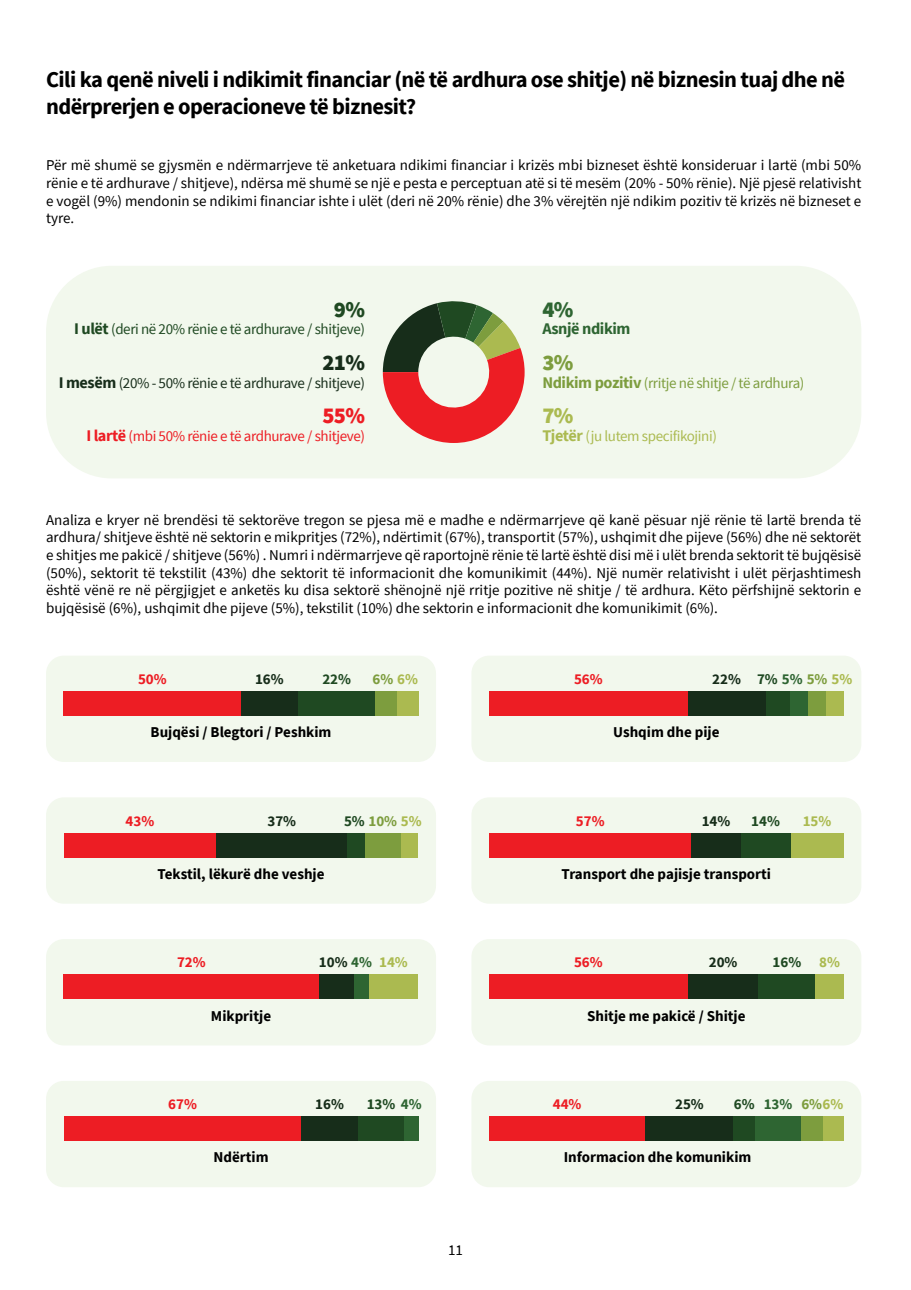
<style>
.page{position:relative;width:911px;height:1290px;background:#fff}
.page>*{position:absolute;margin:0;border:0;box-sizing:border-box;transform-origin:0 0}
.t1{font:700 22.5px/27.5px "Source Sans Pro";letter-spacing:-.025em;color:#000}
.t2{font:900 22.5px "Source Sans Pro";color:#ed1d24}
.t3{font:900 22.5px "Source Sans Pro";color:#172d1a}
.t4{font:900 22.5px "Source Sans Pro";color:#1f4922}
.t5{font:900 22.5px "Source Sans Pro";color:#2e6532}
.t6{font:900 22.5px "Source Sans Pro";color:#7d9d3e}
.t7{font:900 22.5px "Source Sans Pro";color:#abba50}
.t8{font:700 16.25px "Source Sans Pro";letter-spacing:-.025em;color:#2e6532}
.t9{font:15px/17.8px "Source Sans Pro";color:#000;text-align:justify}
.t10{font:700 15px "Source Sans Pro";color:#000}
.t11{font:15px "Source Sans Pro";letter-spacing:-.025em;color:#1f4922}
.t12{font:15px "Source Sans Pro";letter-spacing:-.025em;color:#172d1a}
.t13{font:15px "Source Sans Pro";letter-spacing:-.025em;color:#ed1d24}
.t14{font:15px "Source Sans Pro";letter-spacing:-.025em;color:#7d9d3e}
.t15{font:700 15px "Source Sans Pro";color:#172d1a}
.t16{font:15px "Source Sans Pro";letter-spacing:-.025em;color:#abba50}
.t17{font:700 15px "Source Sans Pro";color:#ed1d24}
.t18{font:700 15px "Source Sans Pro";color:#1f4922}
.t19{font:700 15px "Source Sans Pro";color:#7d9d3e}
.t20{font:700 15px "Source Sans Pro";color:#2e6532}
.t21{font:700 15px "Source Sans Pro";color:#abba50}
.s1{font-weight:700;font-size:16.25px}
.s2{color:#abba50}
.s3{color:#1f4922}
.s4{color:#2e6532}
.s5{color:#7d9d3e}
</style>
<div class="page">
<div style="left:46px;top:656px;width:390px;height:106px;background:#f2f8ed;border-radius:18px"></div>
<div style="left:471px;top:939px;width:390px;height:106px;background:#f2f8ed;border-radius:18px"></div>
<div style="left:471px;top:1081px;width:390px;height:106px;background:#f2f8ed;border-radius:18px"></div>
<div style="left:471px;top:797px;width:390px;height:107px;background:#f2f8ed;border-radius:18px"></div>
<div style="left:471px;top:656px;width:390px;height:106px;background:#f2f8ed;border-radius:18px"></div>
<div style="left:46px;top:939px;width:390px;height:106px;background:#f2f8ed;border-radius:18px"></div>
<div style="left:46px;top:1081px;width:390px;height:106px;background:#f2f8ed;border-radius:18px"></div>
<div style="left:46px;top:797px;width:390px;height:107px;background:#f2f8ed;border-radius:18px"></div>
<div style="left:826px;top:691px;width:17px;height:24px;background:#abba50"></div>
<div style="left:489px;top:691px;width:198px;height:24px;background:#ed1d24"></div>
<div style="left:687px;top:691px;width:78px;height:24px;background:#172d1a"></div>
<div style="left:765px;top:691px;width:25px;height:24px;background:#1f4922"></div>
<div style="left:790px;top:691px;width:18px;height:24px;background:#2e6532"></div>
<div style="left:808px;top:691px;width:18px;height:24px;background:#7d9d3e"></div>
<div style="left:64px;top:691px;width:177px;height:25px;background:#ed1d24"></div>
<div style="left:241px;top:691px;width:57px;height:25px;background:#172d1a"></div>
<div style="left:298px;top:691px;width:78px;height:25px;background:#1f4922"></div>
<div style="left:376px;top:691px;width:21px;height:25px;background:#7d9d3e"></div>
<div style="left:397px;top:691px;width:21px;height:25px;background:#abba50"></div>
<div style="left:400px;top:833px;width:18px;height:24px;background:#abba50"></div>
<div style="left:64px;top:833px;width:152px;height:24px;background:#ed1d24"></div>
<div style="left:216px;top:833px;width:131px;height:24px;background:#172d1a"></div>
<div style="left:347px;top:833px;width:18px;height:24px;background:#1f4922"></div>
<div style="left:365px;top:833px;width:35px;height:24px;background:#7d9d3e"></div>
<div style="left:790px;top:833px;width:53px;height:24px;background:#abba50"></div>
<div style="left:489px;top:833px;width:202px;height:24px;background:#ed1d24"></div>
<div style="left:691px;top:833px;width:50px;height:24px;background:#172d1a"></div>
<div style="left:741px;top:833px;width:49px;height:24px;background:#1f4922"></div>
<div style="left:815px;top:974px;width:28px;height:25px;background:#abba50"></div>
<div style="left:489px;top:974px;width:198px;height:25px;background:#ed1d24"></div>
<div style="left:687px;top:974px;width:71px;height:25px;background:#172d1a"></div>
<div style="left:758px;top:974px;width:57px;height:25px;background:#1f4922"></div>
<div style="left:369px;top:974px;width:49px;height:25px;background:#abba50"></div>
<div style="left:64px;top:974px;width:255px;height:25px;background:#ed1d24"></div>
<div style="left:319px;top:974px;width:35px;height:25px;background:#172d1a"></div>
<div style="left:354px;top:974px;width:15px;height:25px;background:#2e6532"></div>
<div style="left:64px;top:1116px;width:237px;height:25px;background:#ed1d24"></div>
<div style="left:301px;top:1116px;width:57px;height:25px;background:#172d1a"></div>
<div style="left:358px;top:1116px;width:46px;height:25px;background:#1f4922"></div>
<div style="left:404px;top:1116px;width:14px;height:25px;background:#2e6532"></div>
<div style="left:822px;top:1116px;width:21px;height:25px;background:#abba50"></div>
<div style="left:489px;top:1116px;width:156px;height:25px;background:#ed1d24"></div>
<div style="left:645px;top:1116px;width:88px;height:25px;background:#172d1a"></div>
<div style="left:733px;top:1116px;width:22px;height:25px;background:#1f4922"></div>
<div style="left:755px;top:1116px;width:46px;height:25px;background:#2e6532"></div>
<div style="left:801px;top:1116px;width:21px;height:25px;background:#7d9d3e"></div>
<div style="left:46px;top:266px;width:815px;height:212px;background:#f2f8ed;border-radius:66px"></div>
<svg style="left:383px;top:301px;width:141px;height:142px"></svg>
<h1 class="t1" style="left:46px;top:65px;width:800px">Cili ka qenë niveli i ndikimit financiar (në të ardhura ose shitje) në biznesin tuaj dhe në ndërprerjen e operacioneve të biznesit?</h1>
<p class="t9" style="left:46px;top:156px;width:817px">Për më shumë se gjysmën e ndërmarrjeve të anketuara ndikimi financiar i krizës mbi bizneset është konsideruar i lartë (mbi 50% rënie e të ardhurave / shitjeve), ndërsa më shumë se një e pesta e perceptuan atë si të mesëm (20% - 50% rënie). Një pjesë relativisht e vogël (9%) mendonin se ndikimi financiar ishte i ulët (deri në 20% rënie) dhe 3% vërejtën një ndikim pozitiv të krizës në bizneset e tyre.</p>
<h1 class="t4" style="left:334px;top:294px;width:33px">9%</h1>
<p class="t11" style="left:74px;top:320px;width:292px"><span class="s1">I ulët</span> (deri në 20% rënie e të ardhurave / shitjeve)</p>
<h1 class="t3" style="left:322px;top:347px;width:44px">21%</h1>
<p class="t12" style="left:59px;top:373px;width:308px"><span class="s1">I mesëm</span> (20% - 50% rënie e të ardhurave / shitjeve)</p>
<h1 class="t2" style="left:322px;top:400px;width:44px">55%</h1>
<p class="t13" style="left:86px;top:426px;width:280px"><span class="s1">I lartë</span> (mbi 50% rënie e të ardhurave / shitjeve)</p>
<h1 class="t5" style="left:542px;top:294px;width:33px">4%</h1>
<p class="t8" style="left:542px;top:318px;width:90px">Asnjë ndikim</p>
<h1 class="t6" style="left:542px;top:347px;width:33px">3%</h1>
<p class="t14" style="left:542px;top:373px;width:263px"><span class="s1">Ndikim pozitiv</span> (rritje në shitje / të ardhura)</p>
<h1 class="t7" style="left:542px;top:400px;width:33px">7%</h1>
<p class="t16" style="left:542px;top:426px;width:176px"><span class="s1">Tjetër</span> (ju lutem specifikojini)</p>
<p class="t9" style="left:46px;top:511px;width:817px">Analiza e kryer në brendësi të sektorëve tregon se pjesa më e madhe e ndërmarrjeve që kanë pësuar një rënie të lartë brenda të ardhura/ shitjeve është në sektorin e mikpritjes (72%), ndërtimit (67%), transportit (57%), ushqimit dhe pijeve (56%) dhe në sektorët e shitjes me pakicë / shitjeve (56%) . Numri i ndërmarrjeve që raportojnë rënie të lartë është disi më i ulët brenda sektorit të bujqësisë (50%), sektorit të tekstilit (43%) dhe sektorit të informacionit dhe komunikimit (44%). Një numër relativisht i ulët përjashtimesh është vënë re në përgjigjet e anketës ku disa sektorë shënojnë një rritje pozitive në shitje / të ardhura. Këto përfshijnë sektorin e bujqësisë (6%), ushqimit dhe pijeve (5%), tekstilit (10%) dhe sektorin e informacionit dhe komunikimit (6%).</p>
<p class="t17" style="left:138px;top:669px;width:30px">50%</p>
<p class="t15" style="left:255px;top:669px;width:30px">16%</p>
<p class="t18" style="left:322px;top:669px;width:30px">22%</p>
<p class="t19" style="left:372px;top:669px;width:47px">6% <span class="s2">6%</span></p>
<p class="t17" style="left:574px;top:669px;width:30px">56%</p>
<p class="t15" style="left:712px;top:669px;width:141px">22% <span class="s3">7%</span> <span class="s4">5%</span> <span class="s5">5%</span> <span class="s2">5%</span></p>
<p class="t10" style="left:151px;top:722px;width:182px">Bujqësi / Blegtori / Peshkim</p>
<p class="t10" style="left:613px;top:722px;width:108px">Ushqim dhe pije</p>
<p class="t17" style="left:126px;top:810px;width:30px">43%</p>
<p class="t15" style="left:267px;top:810px;width:30px">37%</p>
<p class="t19" style="left:344px;top:810px;width:79px"><span class="s3">5%</span> 10% <span class="s2">5%</span></p>
<p class="t17" style="left:576px;top:810px;width:30px">57%</p>
<p class="t15" style="left:701px;top:810px;width:30px">14%</p>
<p class="t18" style="left:751px;top:810px;width:30px">14%</p>
<p class="t21" style="left:802px;top:810px;width:30px">15%</p>
<p class="t10" style="left:157px;top:863px;width:168px">Tekstil, lëkurë dhe veshje</p>
<p class="t10" style="left:561px;top:863px;width:211px">Transport dhe pajisje transporti</p>
<p class="t17" style="left:177px;top:952px;width:30px">72%</p>
<p class="t15" style="left:319px;top:952px;width:90px">10% <span class="s4">4%</span> <span class="s2">14%</span></p>
<p class="t17" style="left:574px;top:952px;width:30px">56%</p>
<p class="t15" style="left:708px;top:952px;width:30px">20%</p>
<p class="t18" style="left:772px;top:952px;width:69px">16% <span class="s2">8%</span></p>
<p class="t10" style="left:211px;top:1005px;width:62px">Mikpritje</p>
<p class="t10" style="left:587px;top:1005px;width:160px">Shitje me pakicë / Shitje</p>
<p class="t17" style="left:168px;top:1094px;width:30px">67%</p>
<p class="t15" style="left:315px;top:1094px;width:30px">16%</p>
<p class="t18" style="left:367px;top:1094px;width:56px">13% <span class="s4">4%</span></p>
<p class="t17" style="left:553px;top:1094px;width:30px">44%</p>
<p class="t15" style="left:675px;top:1094px;width:30px">25%</p>
<p class="t20" style="left:734px;top:1094px;width:111px"><span class="s3">6%</span> 13% <span class="s5">6%</span><span class="s2">6%</span></p>
<p class="t10" style="left:213px;top:1147px;width:57px">Ndërtim</p>
<p class="t10" style="left:564px;top:1147px;width:189px">Informacion dhe komunikim</p>
<p class="t9" style="left:448px;top:1241px;width:16px">11</p>
</div>
